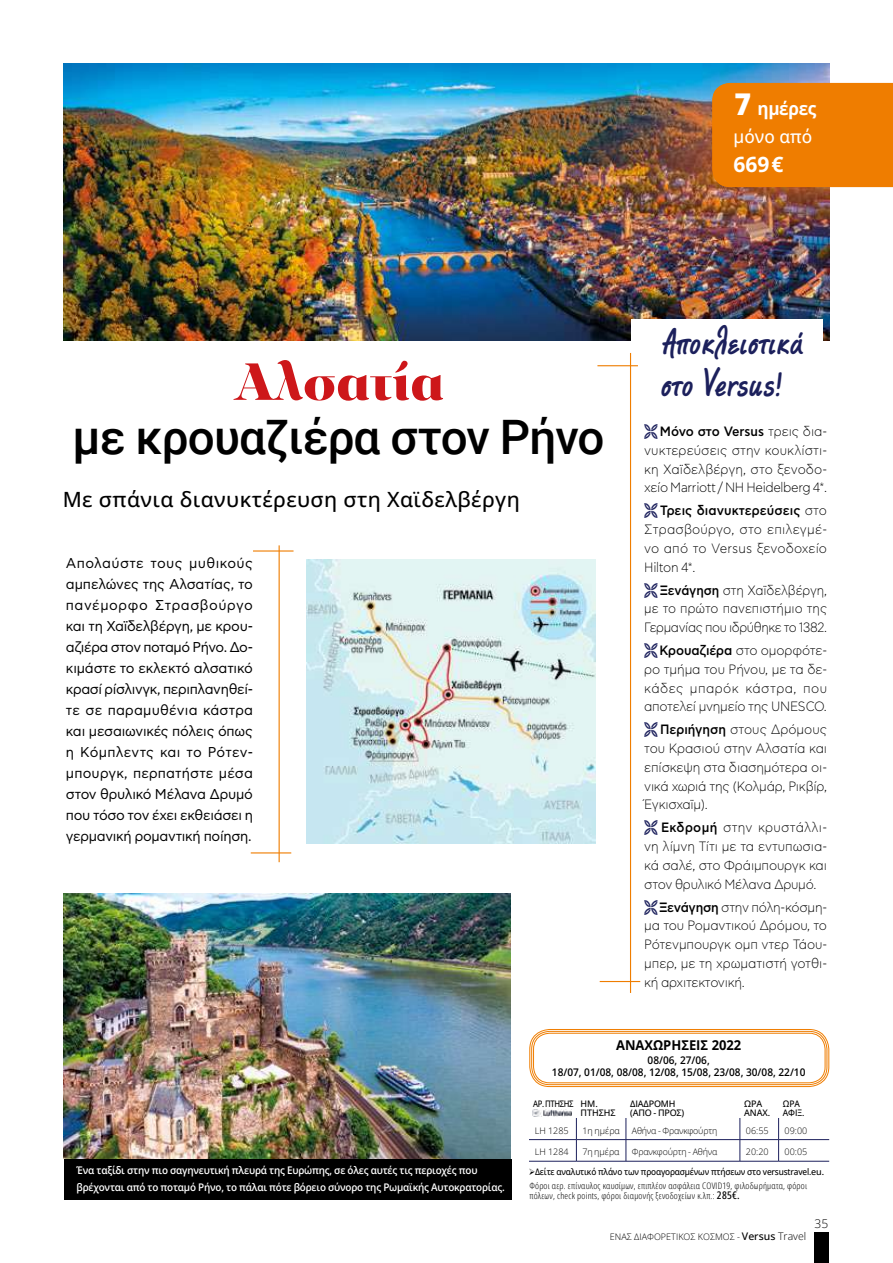
<style>
.page{position:relative;width:893px;height:1263px;background:#fff}
.page>*{position:absolute;margin:0;border:0;box-sizing:border-box;transform-origin:0 0}
.t1{font:900 54px "PF Regal Display Pro";color:#cd171a}
.t2{font:500 47.55px "Roboto";letter-spacing:-.02em;color:#000}
.t3{font:700 44.85px/42px "CF Marker";letter-spacing:.02em;color:#1c205c;scale:.89 1}
.t4{font:500 21px "Open Sans";letter-spacing:.02em;color:#000}
.t5{font:700 21px "Open Sans";color:#fff}
.t6{font:500 18px/28.5px "Open Sans";color:#fff;scale:.96 1}
.t7{font:14.25px/21px "CF Asty Std";letter-spacing:-.02em;color:#000;text-align:justify}
.t8{font:300 13.5px/18.8px "CF Asty Std";letter-spacing:-.015em;color:#000;text-align:justify;scale:.95 1}
.t9{font:300 13.5px/18.8px "CF Asty Std";letter-spacing:-.015em;color:#000;text-align:justify;scale:.93 1}
.t10{font:700 13.5px "Open Sans";color:#000;scale:.96 1}
.t11{font:300 12px "Open Sans";color:#000}
.t12{font:600 10.5px/16.5px "Open Sans";letter-spacing:-.02em;color:#fff;scale:.94 1}
.t13{font:600 10.5px/12px "Open Sans";color:#000;text-align:center;scale:.96 1}
.t14{font:300 9px/10.5px "Open Sans Condensed";letter-spacing:.02em;color:#000;scale:1.05 1}
.t15{font:300 9px "Open Sans";color:#000}
.t16{font:500 9px "Open Sans";letter-spacing:-.02em;color:#000;scale:.92 1}
.t17{font:300 9px "Open Sans";letter-spacing:-.02em;color:#000}
.t18{font:500 9px/9px "Open Sans";letter-spacing:-.02em;color:#000}
.t19{font:500 9px/9px "Open Sans";letter-spacing:-.05em;color:#000;scale:.86 1}
.t20{font:500 9px/9px "Open Sans";letter-spacing:-.02em;color:#000;scale:.94 1}
.s1{font-weight:800;font-size:30px}
.s2{font-weight:700}
.s3{font-weight:500}
.s4{font-weight:500;font-size:10.5px}
.s5{font-size:10.5px}
</style>
<div class="page">
<div style="left:815px;top:1232px;width:14px;height:31px;background:#000"></div>
<img style="left:64px;top:64px;width:765px;height:276px">
<hr style="left:251px;top:852px;width:40px;height:1px;background:#ef7d00">
<hr style="left:253px;top:550px;width:41px;height:2px;background:#ef7d00">
<hr style="left:279px;top:545px;width:1px;height:317px;background:#ef7d00">
<img style="left:306px;top:559px;width:289px;height:284px">
<img style="left:64px;top:893px;width:447px;height:266px">
<div style="left:631px;top:319px;width:192px;height:98px;background:#fff"></div>
<div style="left:64px;top:1159px;width:447px;height:40px;background:#000"></div>
<hr style="left:529px;top:1139px;width:47px;height:1px;background:#1c205c">
<svg style="left:576px;top:1118px;width:1px;height:43px"></svg>
<hr style="left:576px;top:1139px;width:50px;height:1px;background:#1c205c">
<hr style="left:626px;top:1139px;width:114px;height:1px;background:#1c205c">
<hr style="left:740px;top:1139px;width:39px;height:1px;background:#1c205c">
<svg style="left:626px;top:1118px;width:1px;height:43px"></svg>
<svg style="left:740px;top:1118px;width:1px;height:43px"></svg>
<svg style="left:778px;top:1118px;width:1px;height:43px"></svg>
<hr style="left:779px;top:1139px;width:50px;height:1px;background:#1c205c">
<hr style="left:529px;top:1161px;width:47px;height:1px;background:#1c205c">
<hr style="left:576px;top:1161px;width:50px;height:1px;background:#1c205c">
<hr style="left:626px;top:1161px;width:114px;height:1px;background:#1c205c">
<hr style="left:740px;top:1161px;width:39px;height:1px;background:#1c205c">
<hr style="left:779px;top:1161px;width:50px;height:1px;background:#1c205c">
<div style="left:529px;top:1029px;width:300px;height:58px;border:1px solid #ef7d00;border-radius:20px"></div>
<svg style="left:531px;top:1030px;width:297px;height:55px"></svg>
<div style="left:533px;top:1033px;width:292px;height:50px;border:1px solid #ef7d00;border-radius:16px"></div>
<hr style="left:597px;top:365px;width:41px;height:1px;background:#ef7d00">
<hr style="left:630px;top:353px;width:1px;height:640px;background:#ef7d00">
<hr style="left:600px;top:981px;width:40px;height:1px;background:#ef7d00">
<div style="left:712px;top:83px;width:181px;height:104px;background:#ef7d00"></div>
<img style="left:533px;top:1110px;width:38px;height:6px">
<h3 class="t6" style="left:733px;top:94px;width:88px"><span class="s1">7</span> <span class="s2">ημέρες </span>μόνο από</h3>
<h3 class="t5" style="left:733px;top:150px;width:52px">669€</h3>
<h1 class="t1" style="left:233px;top:349px;width:212px">Αλσατία</h1>
<h2 class="t2" style="left:73px;top:404px;width:533px">με κρουαζιέρα στον Ρήνο</h2>
<h3 class="t4" style="left:63px;top:485px;width:459px">Με σπάνια διανυκτέρευση στη Χαϊδελβέργη</h3>
<p class="t7" style="left:66px;top:553px;width:189px">Απολαύστε τους μυθικούς αμπελώνες της Αλσατίας, το πανέμορφο Στρασβούργο και τη Χαϊδελβέργη, με κρου&shy;αζιέρα στον ποταμό Ρήνο. Δο&shy;κιμάστε το εκλεκτό αλσατικό κρασί ρίσλινγκ, περιπλανηθεί&shy;τε σε παραμυθένια κάστρα και μεσαιωνικές πόλεις όπως η Κόμπλεντς και το Ρότεν&shy;μπουργκ, περπατήστε μέσα στον θρυλικό Μέλανα Δρυμό που τόσο τον έχει εκθειάσει η γερμανική ρομαντική ποίηση.</p>
<h3 class="t3" style="left:661px;top:321px;width:161px">Αποκλειστικά στο Versus!</h3>
<p class="t8" style="left:644px;top:422px;width:194px;text-indent:16px"><span class="s3">Μόνο στο Versus</span> τρεις δια&shy;νυκτερεύσεις στην κουκλίστι&shy;κη Χαϊδελβέργη, στο ξενοδο&shy;χείο Marriott / NH Heidelberg 4*.</p>
<p class="t8" style="left:644px;top:501px;width:194px;text-indent:16px"><span class="s3">Τρεις διανυκτερεύσεις</span> στο Στρασβούργο, στο επιλεγμέ&shy;νο από το Versus ξενοδοχείο Hilton 4*.</p>
<p class="t9" style="left:644px;top:581px;width:198px;text-indent:15px"><span class="s3">Ξενάγηση</span> στη Χαϊδελβέργη, με το πρώτο πανεπιστήμιο της Γερμανίας που ιδρύθηκε το 1382.</p>
<p class="t8" style="left:644px;top:641px;width:194px;text-indent:15px"><span class="s3">Κρουαζιέρα</span> στο ομορφότε&shy;ρο τμήμα του Ρήνου, με τα δε&shy;κάδες μπαρόκ κάστρα, που αποτελεί μνημείο της UNESCO.</p>
<p class="t8" style="left:644px;top:720px;width:194px;text-indent:16px"><span class="s3">Περιήγηση</span> στους Δρόμους του Κρασιού στην Αλσατία και επίσκεψη στα διασημότερα οι&shy;νικά χωριά της (Κολμάρ, Ρικβίρ, Έγκισχαϊμ).</p>
<p class="t8" style="left:644px;top:818px;width:194px;text-indent:17px"><span class="s3">Εκδρομή</span> στην κρυστάλλι&shy;νη λίμνη Τίτι με τα εντυπωσια&shy;κά σαλέ, στο Φράιμπουργκ και στον θρυλικό Μέλανα Δρυμό.</p>
<p class="t8" style="left:644px;top:898px;width:194px;text-indent:15px"><span class="s3">Ξενάγηση</span> στην πόλη-κόσμη&shy;μα του Ρομαντικού Δρόμου, το Ρότενμπουργκ ομπ ντερ Τάου&shy;μπερ, με τη χρωματιστή γοτθι&shy;κή αρχιτεκτονική.</p>
<p class="t10" style="left:616px;top:1036px;width:132px">ΑΝΑΧΩΡΗΣΕΙΣ 2022</p>
<p class="t13" style="left:552px;top:1054px;width:266px">08/06, 27/06,<br>18/07, 01/08, 08/08, 12/08, 15/08, 23/08, 30/08, 22/10</p>
<p class="t12" style="left:77px;top:1162px;width:457px">Ένα ταξίδι στην πιο σαγηνευτική πλευρά της Ευρώπης, σε όλες αυτές τις περιοχές που βρέχονται από το ποταμό Ρήνο, το πάλαι πότε βόρειο σύνορο της Ρωμαϊκής Αυτοκρατορίας.</p>
<p class="t19" style="left:581px;top:1099px;width:42px;text-indent:-47px">ΑΡ. ΠΤΉΣΗΣ Η Μ.<br>ΠΤΉΣΗΣ</p>
<p class="t18" style="left:630px;top:1099px;width:56px">ΔΙΑΔΡΟΜΉ (ΑΠΌ - ΠΡΟΣ)</p>
<p class="t18" style="left:744px;top:1099px;width:28px">ΏΡΑ<br>ΑNAX.</p>
<p class="t20" style="left:783px;top:1099px;width:24px">ΏΡΑ<br>ΆΦΙΞ.</p>
<p class="t15" style="left:535px;top:1124px;width:35px">LH 1285</p>
<p class="t15" style="left:582px;top:1124px;width:39px">1η ημέρα</p>
<p class="t17" style="left:632px;top:1124px;width:87px">Αθήνα - Φρανκφούρτη</p>
<p class="t15" style="left:746px;top:1124px;width:24px">06:55</p>
<p class="t15" style="left:785px;top:1124px;width:24px">09:00</p>
<p class="t15" style="left:535px;top:1146px;width:35px">LH 1284</p>
<p class="t15" style="left:582px;top:1146px;width:39px">7η ημέρα</p>
<p class="t17" style="left:632px;top:1146px;width:87px">Φρανκφούρτη - Αθήνα</p>
<p class="t15" style="left:746px;top:1146px;width:24px">20:20</p>
<p class="t15" style="left:785px;top:1146px;width:24px">00:05</p>
<p class="t16" style="left:529px;top:1165px;width:323px">➢Δείτε αναλυτικό πλάνο των προαγορασμένων πτήσεων στο versustravel.eu.</p>
<p class="t14" style="left:529px;top:1180px;width:266px">Φόροι αερ. επίναυλος καυσίμων, επιπλέον ασφάλεια COVID19, φιλοδωρήματα, φόροι πόλεων, check points, φόροι διαμονής ξενοδοχείων κ.λπ.: <span class="s4">285€.</span></p>
<p class="t15" style="left:610px;top:1230px;width:198px">ΕΝΑΣ ΔΙΑΦΟΡΕΤΙΚΟΣ ΚΟΣΜΟΣ - <span class="s4">Versus</span> <span class="s5">Travel</span></p>
<p class="t11" style="left:814px;top:1215px;width:15px">35</p>
</div>
